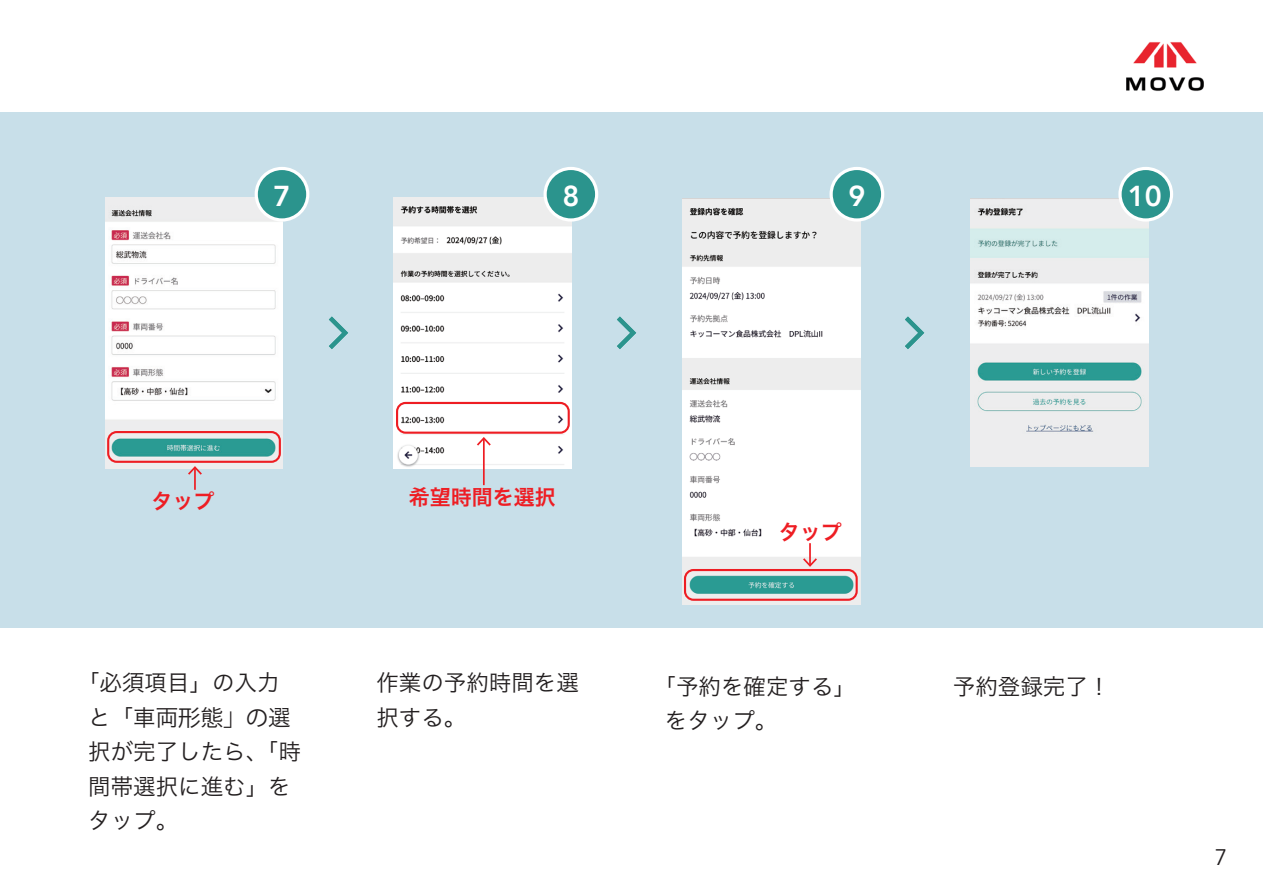
<style>
.page{position:relative;width:1263px;height:893px;background:#fff}
.page>*{position:absolute;margin:0;border:0;box-sizing:border-box;transform-origin:0 0}
.t1{font:800 28.8px "Avenir";color:#fff}
.t2{font:22.5px/34.5px "Hira Kaku Pro W3";color:#231f20}
.t3{font:22.5px "Avenir";color:#231f20}
.t4{font:21px "Hiragino Sans W6";color:#ee1d23}
.s1{font-family:"Koz Go Pr 6 N"}
</style>
<div class="page">
<div style="left:0;top:112px;width:1263px;height:516px;background:#c8dfe9"></div>
<img style="left:106px;top:197px;width:176px;height:271px">
<div style="left:107px;top:431px;width:174px;height:32px;border:2px solid #ee1d23;border-radius:9px"></div>
<hr style="left:194px;top:468px;width:2px;height:22px;background:#ee1d23">
<svg style="left:188px;top:466px;width:14px;height:9px"></svg>
<div style="left:256px;top:168px;width:52px;height:52px;background:#2b948d;border-radius:50%"></div>
<div style="left:255px;top:167px;width:54px;height:55px;border:3px solid #fff;border-radius:50%"></div>
<img style="left:394px;top:197px;width:177px;height:271px">
<div style="left:396px;top:402px;width:174px;height:32px;border:2px solid #ee1d23;border-radius:9px"></div>
<hr style="left:483px;top:439px;width:2px;height:46px;background:#ee1d23">
<svg style="left:477px;top:437px;width:14px;height:9px"></svg>
<div style="left:545px;top:168px;width:52px;height:52px;background:#2b948d;border-radius:50%"></div>
<div style="left:543px;top:167px;width:55px;height:55px;border:3px solid #fff;border-radius:50%"></div>
<img style="left:1126px;top:42px;width:78px;height:49px">
<svg style="left:329px;top:316px;width:19px;height:33px"></svg>
<svg style="left:617px;top:316px;width:20px;height:33px"></svg>
<svg style="left:905px;top:316px;width:20px;height:33px"></svg>
<img style="left:682px;top:199px;width:178px;height:159px">
<img style="left:682px;top:358px;width:178px;height:246px">
<div style="left:684px;top:569px;width:174px;height:32px;border:2px solid #ee1d23;border-radius:9px"></div>
<hr style="left:809px;top:543px;width:2px;height:22px;background:#ee1d23">
<svg style="left:803px;top:558px;width:14px;height:9px"></svg>
<div style="left:831px;top:168px;width:52px;height:52px;background:#2b948d;border-radius:50%"></div>
<div style="left:829px;top:167px;width:55px;height:55px;border:3px solid #fff;border-radius:50%"></div>
<img style="left:970px;top:199px;width:178px;height:268px">
<div style="left:1120px;top:168px;width:51px;height:52px;background:#2b948d;border-radius:50%"></div>
<div style="left:1118px;top:167px;width:55px;height:55px;border:3px solid #fff;border-radius:50%"></div>
<p class="t1" style="left:273px;top:173px;width:19px">7</p>
<p class="t1" style="left:562px;top:173px;width:19px">8</p>
<p class="t1" style="left:848px;top:173px;width:19px">9</p>
<p class="t1" style="left:1128px;top:173px;width:36px">10</p>
<p class="t4" style="left:151px;top:482px;width:85px">タップ　</p>
<p class="t2" style="left:88px;top:664px;width:214px;text-indent:-11px">「必須項目」の入力と「車両<span class="s1">形態」の</span>選択が完了したら、「時間帯選択に進む」をタップ。</p>
<p class="t4" style="left:409px;top:478px;width:148px">希望時間を選択</p>
<p class="t2" style="left:376px;top:664px;width:204px">作業の予約時間を選択する。</p>
<p class="t4" style="left:779px;top:513px;width:64px">タップ</p>
<p class="t2" style="left:665px;top:668px;width:193px;text-indent:-11px">「予約を確定する」をタップ。</p>
<p class="t2" style="left:953px;top:668px;width:159px">予約登録完了！</p>
<p class="t3" style="left:1215px;top:844px;width:14px">7</p>
</div>
